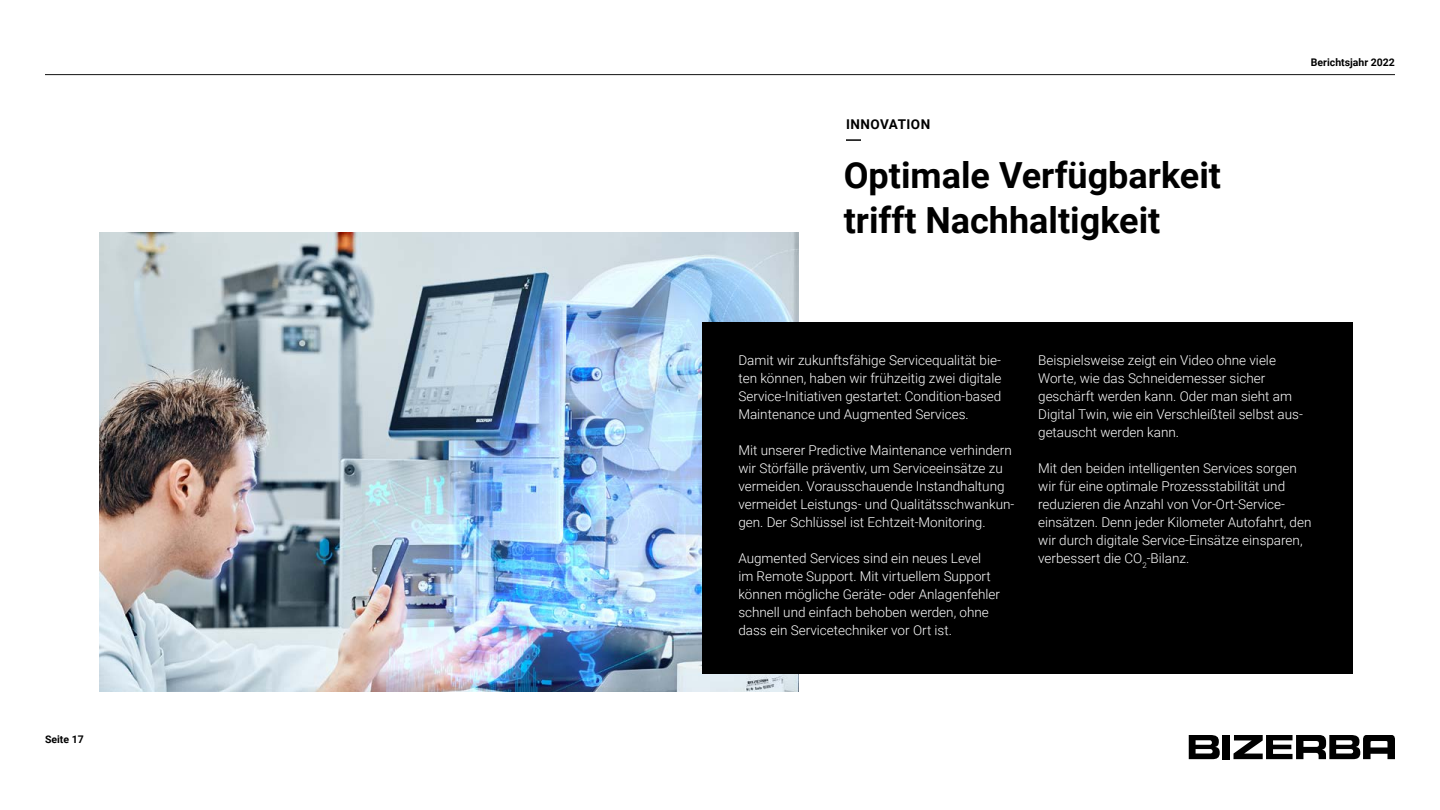
<style>
.page{position:relative;width:1440px;height:810px;background:#fff}
.page>*{position:absolute;margin:0;border:0;box-sizing:border-box;transform-origin:0 0}
.t1{font:700 36px/45px "Roboto";color:#000}
.t2{font:300 13.5px/18px "Roboto";color:#fff}
.t3{font:700 13.5px "Roboto";letter-spacing:.035em;color:#000}
.t4{font:700 10.5px "Roboto";color:#000}
</style>
<div class="page">
<hr style="left:45px;top:74px;width:1350px;height:1px;background:#111">
<svg style="left:1234px;top:735px;width:161px;height:24px"></svg>
<div style="left:1222px;top:735px;width:8px;height:24px;background:#000"></div>
<svg style="left:1189px;top:735px;width:31px;height:24px"></svg>
<img style="left:99px;top:232px;width:700px;height:460px">
<div style="left:702px;top:322px;width:651px;height:352px;background:#000"></div>
<svg style="left:846px;top:139px;width:15px;height:2px"></svg>
<p class="t4" style="left:45px;top:732px;width:40px">Seite 17</p>
<p class="t3" style="left:846px;top:115px;width:85px">INNOVATION</p>
<h1 class="t1" style="left:844px;top:151px;width:379px">Optimale Verfügbarkeit trifft Nachhaltigkeit</h1>
<p class="t4" style="left:1311px;top:55px;width:86px">Berichtsjahr 2022</p>
<p class="t2" style="left:738px;top:351px;width:265px;text-align:justify">Damit wir zukunftsfähige Servicequalität bie&shy;ten können, haben wir frühzeitig zwei digitale Service-Initiativen gestartet: Condition-based Maintenance und Augmented Services.</p>
<p class="t2" style="left:738px;top:441px;width:278px">Mit unserer Predictive Maintenance verhindern wir Störfälle präventiv, um Serviceeinsätze zu vermeiden. Vorausschauende Instandhaltung vermeidet Leistungs- und Qualitätsschwankun&shy;gen. Der Schlüssel ist Echtzeit-Monitoring.</p>
<p class="t2" style="left:738px;top:549px;width:263px">Augmented Services sind ein neues Level<br>im Remote Support. Mit virtuellem Support können mögliche Geräte- oder Anlagenfehler schnell und einfach behoben werden, ohne dass ein Servicetechniker vor Ort ist.</p>
<p class="t2" style="left:1038px;top:351px;width:266px">Beispielsweise zeigt ein Video ohne viele Worte, wie das Schneidemesser sicher geschärft werden kann. Oder man sieht am Digital Twin, wie ein Verschleißteil selbst aus&shy;getauscht werden kann.</p>
<p class="t2" style="left:1038px;top:459px;width:275px">Mit den beiden intelligenten Services sorgen wir für eine optimale Prozessstabilität und reduzieren die Anzahl von Vor-Ort-Service&shy;einsätzen. Denn jeder Kilometer Autofahrt, den wir durch digitale Service-Einsätze einsparen, verbessert die CO<sub>2</sub>-Bilanz.</p>
</div>
